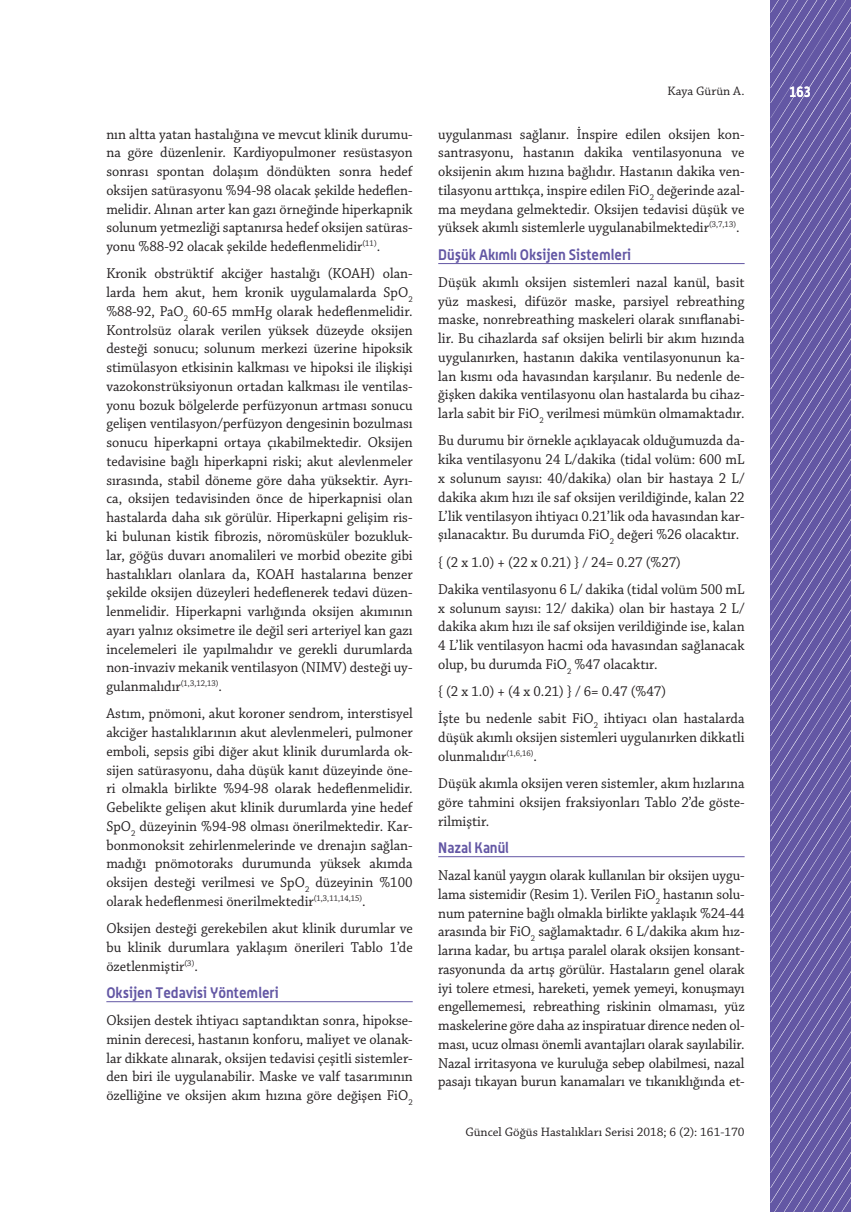
<style>
.page{position:relative;width:851px;height:1212px;background:#fff}
.page>*{position:absolute;margin:0;border:0;box-sizing:border-box;transform-origin:0 0}
.t1{font:15px/18.8px "Chaparral Pro";color:#231f20;text-align:justify;scale:.95 1}
.t2{font:700 15px "Alwyn OT";color:#6357a4;scale:.95 1}
.t3{font:700 15px "Alwyn OT";color:#fff;scale:.85 1}
.t4{font:12.9px "Chaparral Pro";color:#231f20}
</style>
<div class="page">
<svg style="left:770px;top:0;width:80px;height:1212px;background:#6b60a8"></svg>
<hr style="left:106px;top:1001px;width:306px;height:1px;background:#6357a4">
<hr style="left:438px;top:263px;width:306px;height:1px;background:#6357a4">
<hr style="left:438px;top:856px;width:306px;height:1px;background:#6357a4">
<p class="t1" style="left:106px;top:125px;width:324px">nın altta yatan hastalığına ve mevcut klinik durumu&shy;na göre düzenlenir. Kardiyopulmoner resüstasyon sonrası spontan dolaşım döndükten sonra hedef oksijen satürasyonu %94-98 olacak şekilde hedeflen&shy;melidir. Alınan arter kan gazı örneğinde hiperkapnik solunum yetmezliği saptanırsa hedef oksijen satüras&shy;yonu %88-92 olacak şekilde hedeflenmelidir<sup>(11)</sup>.</p>
<p class="t1" style="left:106px;top:265px;width:324px">Kronik obstrüktif akciğer hastalığı (KOAH) olan&shy;larda hem akut, hem kronik uygulamalarda SpO<sub>2 </sub>%88-92, PaO<sub>2</sub> 60-65 mmHg olarak hedeflenmelidir.<br>Kontrolsüz olarak verilen yüksek düzeyde oksijen desteği sonucu; solunum merkezi üzerine hipoksik stimülasyon etkisinin kalkması ve hipoksi ile ilişkişi vazokonstrüksiyonun ortadan kalkması ile ventilas&shy;yonu bozuk bölgelerde perfüzyonun artması sonucu gelişen ventilasyon/perfüzyon dengesinin bozulması sonucu hiperkapni ortaya çıkabilmektedir. Oksijen tedavisine bağlı hiperkapni riski; akut alevlenmeler sırasında, stabil döneme göre daha yüksektir. Ayrı&shy;ca, oksijen tedavisinden önce de hiperkapnisi olan hastalarda daha sık görülür. Hiperkapni gelişim ris&shy;ki bulunan kistik fibrozis, nöromüsküler bozukluk&shy;lar, göğüs duvarı anomalileri ve morbid obezite gibi hastalıkları olanlara da, KOAH hastalarına benzer şekilde oksijen düzeyleri hedeflenerek tedavi düzen&shy;lenmelidir. Hiperkapni varlığında oksijen akımının ayarı yalnız oksimetre ile değil seri arteriyel kan gazı incelemeleri ile yapılmalıdır ve gerekli durumlarda non-invaziv mekanik ventilasyon (NIMV) desteği uy&shy;gulanmalıdır<sup>(1,3,12,13)</sup>.</p>
<p class="t1" style="left:106px;top:705px;width:324px">Astım, pnömoni, akut koroner sendrom, interstisyel akciğer hastalıklarının akut alevlenmeleri, pulmoner emboli, sepsis gibi diğer akut klinik durumlarda ok&shy;sijen satürasyonu, daha düşük kanıt düzeyinde öne&shy;ri olmakla birlikte %94-98 olarak hedeflenmelidir.<br>Gebelikte gelişen akut klinik durumlarda yine hedef SpO<sub>2</sub> düzeyinin %94-98 olması önerilmektedir. Kar&shy;bonmonoksit zehirlenmelerinde ve drenajın sağlan&shy;madığı pnömotoraks durumunda yüksek akımda oksijen desteği verilmesi ve SpO<sub>2</sub> düzeyinin %100 olarak hedeflenmesi önerilmektedir<sup>(1,3,11,14,15)</sup>.</p>
<p class="t1" style="left:106px;top:919px;width:324px">Oksijen desteği gerekebilen akut klinik durumlar ve bu klinik durumlara yaklaşım önerileri Tablo 1’de özetlenmiştir<sup>(3)</sup>.</p>
<p class="t2" style="left:106px;top:983px;width:183px">Oksijen Tedavisi Yöntemleri</p>
<p class="t1" style="left:106px;top:1011px;width:324px">Oksijen destek ihtiyacı saptandıktan sonra, hipokse&shy;minin derecesi, hastanın konforu, maliyet ve olanak&shy;lar dikkate alınarak, oksijen tedavisi çeşitli sistemler&shy;den biri ile uygulanabilir. Maske ve valf tasarımının özelliğine ve oksijen akım hızına göre değişen FiO<sub>2</sub></p>
<p class="t4" style="left:667px;top:83px;width:79px">Kaya Gürün A.</p>
<p class="t3" style="left:788px;top:82px;width:28px">163</p>
<p class="t1" style="left:438px;top:125px;width:324px">uygulanması sağlanır. İnspire edilen oksijen kon&shy;santrasyonu, hastanın dakika ventilasyonuna ve oksijenin akım hızına bağlıdır. Hastanın dakika ven&shy;tilasyonu arttıkça, inspire edilen FiO<sub>2</sub> değerinde azal&shy;ma meydana gelmektedir. Oksijen tedavisi düşük ve yüksek akımlı sistemlerle uygulanabilmektedir<sup>(3,7,13)</sup>.</p>
<p class="t2" style="left:438px;top:245px;width:204px">Düşük Akımlı Oksijen Sistemleri</p>
<p class="t1" style="left:438px;top:273px;width:324px">Düşük akımlı oksijen sistemleri nazal kanül, basit yüz maskesi, difüzör maske, parsiyel rebreathing maske, nonrebreathing maskeleri olarak sınıflanabi&shy;lir. Bu cihazlarda saf oksijen belirli bir akım hızında uygulanırken, hastanın dakika ventilasyonunun ka&shy;lan kısmı oda havasından karşılanır. Bu nedenle de&shy;ğişken dakika ventilasyonu olan hastalarda bu cihaz&shy;larla sabit bir FiO<sub>2</sub> verilmesi mümkün olmamaktadır.</p>
<p class="t1" style="left:438px;top:432px;width:324px">Bu durumu bir örnekle açıklayacak olduğumuzda da&shy;kika ventilasyonu 24 L/dakika (tidal volüm: 600 mL x solunum sayısı: 40/dakika) olan bir hastaya 2 L/ dakika akım hızı ile saf oksijen verildiğinde, kalan 22<br>L’lik ventilasyon ihtiyacı 0.21’lik oda havasından kar&shy;şılanacaktır. Bu durumda FiO<sub>2</sub> değeri %26 olacaktır.</p>
<p class="t1" style="left:438px;top:549px;width:324px;line-height:27.3px">{ (2 x 1.0) + (22 x 0.21) } / 24= 0.27 (%27)<br>Dakika ventilasyonu 6 L/ dakika (tidal volüm 500 mL</p>
<p class="t1" style="left:438px;top:599px;width:324px">x solunum sayısı: 12/ dakika) olan bir hastaya 2 L/ dakika akım hızı ile saf oksijen verildiğinde ise, kalan 4 L’lik ventilasyon hacmi oda havasından sağlanacak olup, bu durumda FiO<sub>2</sub> %47 olacaktır.</p>
<p class="t1" style="left:438px;top:678px;width:324px;line-height:27.3px">{ (2 x 1.0) + (4 x 0.21) } / 6= 0.47 (%47)<br>İşte bu nedenle sabit FiO<sub>2</sub> ihtiyacı olan hastalarda</p>
<p class="t1" style="left:438px;top:728px;width:324px">düşük akımlı oksijen sistemleri uygulanırken dikkatli olunmalıdır<sup>(1,6,16)</sup>.</p>
<p class="t1" style="left:438px;top:774px;width:324px">Düşük akımla oksijen veren sistemler, akım hızlarına göre tahmini oksijen fraksiyonları Tablo 2’de göste&shy;rilmiştir.</p>
<p class="t2" style="left:438px;top:838px;width:76px">Nazal Kanül</p>
<p class="t1" style="left:438px;top:866px;width:324px">Nazal kanül yaygın olarak kullanılan bir oksijen uygu&shy;lama sistemidir (Resim 1). Verilen FiO<sub>2</sub> hastanın solu&shy;num paternine bağlı olmakla birlikte yaklaşık %24-44 arasında bir FiO<sub>2</sub> sağlamaktadır. 6 L/dakika akım hız&shy;larına kadar, bu artışa paralel olarak oksijen konsant&shy;rasyonunda da artış görülür. Hastaların genel olarak iyi tolere etmesi, hareketi, yemek yemeyi, konuşmayı engellememesi, rebreathing riskinin olmaması, yüz maskelerine göre daha az inspiratuar dirence neden ol&shy;ması, ucuz olması önemli avantajları olarak sayılabilir.<br>Nazal irritasyona ve kuruluğa sebep olabilmesi, nazal pasajı tıkayan burun kanamaları ve tıkanıklığında et-</p>
<p class="t4" style="left:465px;top:1125px;width:281px">Güncel Göğüs Hastalıkları Serisi 2018; 6 (2): 161-170</p>
</div>
